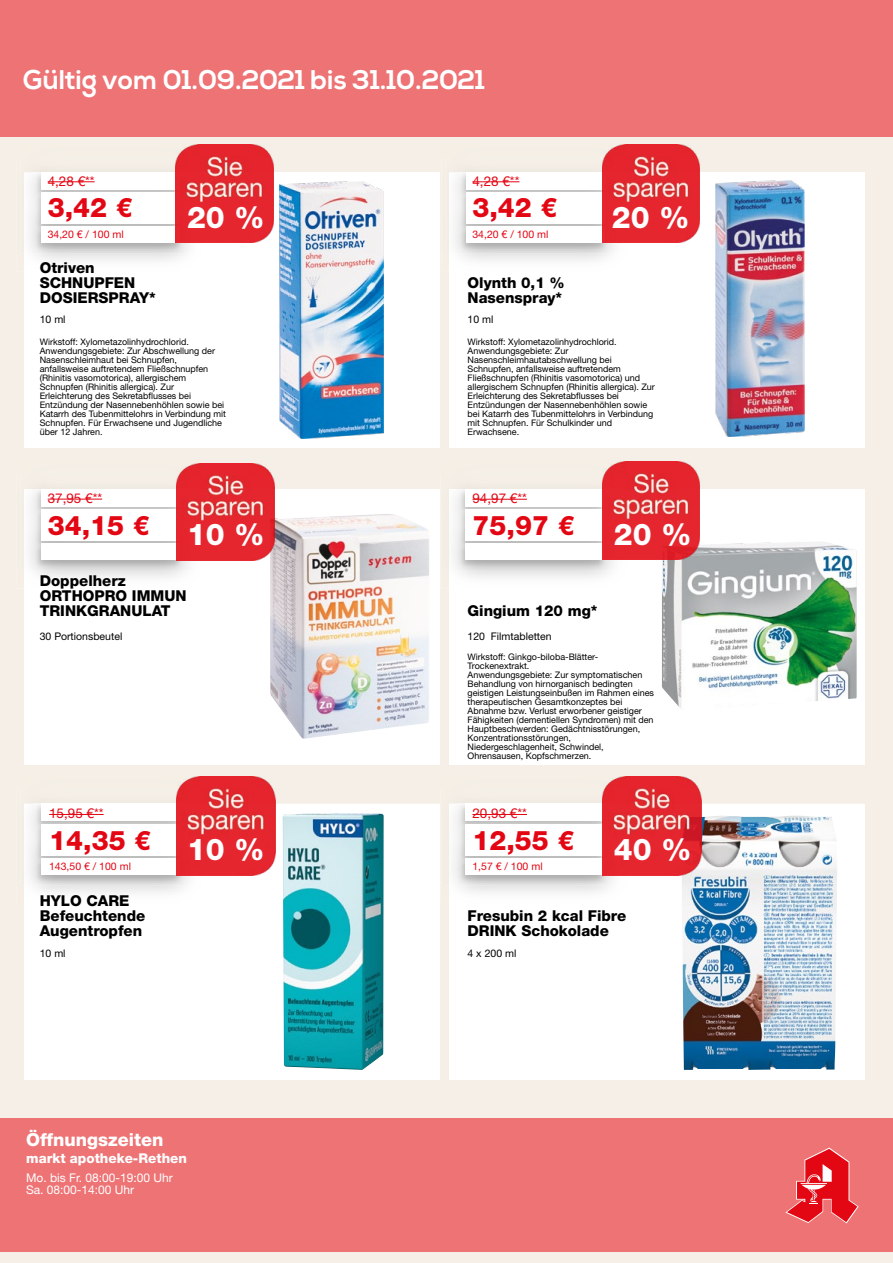
<style>
.page{position:relative;width:893px;height:1263px;background:#fff}
.page>*{position:absolute;margin:0;border:0;box-sizing:border-box;transform-origin:0 0}
.t1{font:800 30px "Helvetica Neue LT Pro";color:#fff}
.t2{font:800 27px "Helvetica Neue LT Pro";color:#e30613}
.t3{font:700 27px "Nexa";color:#fff}
.t4{font:800 18px "Helvetica Neue LT Pro";color:#fff}
.t5{font:800 15px/15px "Helvetica Neue LT Pro";color:#000}
.t6{font:13.5px "Helvetica Neue LT Pro";color:#e30613}
.t7{font:800 13.5px "Helvetica Neue LT Pro";color:#fff}
.t8{font:12px/12px "Helvetica Neue LT Pro";color:#fff}
.t9{font:10.5px "Helvetica Neue LT Pro";color:#000}
.t10{font:10.5px "Helvetica Neue LT Pro";color:#e30613}
.t11{font:9px/9px "Helvetica Neue LT Pro";color:#000}
.s1{font-size:30px;color:#fff}
</style>
<div class="page">
<div style="left:0;top:136px;width:893px;height:1127px;background:#f5efe7"></div>
<div style="left:0;top:0;width:893px;height:136px;background:#ee7375"></div>
<div style="left:0;top:1118px;width:893px;height:133px;background:#ee7375"></div>
<svg style="left:785px;top:1147px;width:74px;height:76px"></svg>
<div style="left:24px;top:172px;width:415px;height:276px;background:#fff"></div>
<div style="left:24px;top:489px;width:415px;height:276px;background:#fff"></div>
<div style="left:24px;top:804px;width:415px;height:275px;background:#fff"></div>
<div style="left:449px;top:172px;width:415px;height:276px;background:#fff"></div>
<div style="left:449px;top:489px;width:415px;height:276px;background:#fff"></div>
<div style="left:449px;top:804px;width:415px;height:275px;background:#fff"></div>
<div style="left:446px;top:144px;width:156px;height:14px;background:#f5efe6"></div>
<div style="left:441px;top:158px;width:161px;height:113px;background:#f4eee6"></div>
<img style="left:449px;top:242px;width:178px;height:29px">
<img style="left:449px;top:172px;width:177px;height:82px">
<img style="left:459px;top:171px;width:148px;height:80px">
<div style="left:466px;top:226px;width:138px;height:17px;background:#fff"></div>
<div style="left:466px;top:172px;width:138px;height:17px;background:#fff"></div>
<div style="left:466px;top:192px;width:138px;height:32px;background:#fff"></div>
<div style="left:21px;top:144px;width:155px;height:14px;background:#f5efe6"></div>
<div style="left:16px;top:158px;width:160px;height:113px;background:#f4eee6"></div>
<img style="left:24px;top:242px;width:178px;height:29px">
<img style="left:24px;top:172px;width:177px;height:82px">
<img style="left:34px;top:171px;width:148px;height:80px">
<div style="left:41px;top:226px;width:138px;height:17px;background:#fff"></div>
<div style="left:41px;top:172px;width:138px;height:17px;background:#fff"></div>
<div style="left:41px;top:192px;width:138px;height:32px;background:#fff"></div>
<div style="left:21px;top:461px;width:180px;height:14px;background:#f5efe6"></div>
<div style="left:16px;top:475px;width:160px;height:113px;background:#f4eee6"></div>
<img style="left:24px;top:571px;width:159px;height:17px">
<img style="left:24px;top:489px;width:165px;height:82px">
<img style="left:34px;top:488px;width:148px;height:80px">
<div style="left:41px;top:543px;width:138px;height:17px;background:#fff"></div>
<div style="left:41px;top:489px;width:138px;height:18px;background:#fff"></div>
<div style="left:41px;top:509px;width:138px;height:32px;background:#fff"></div>
<div style="left:21px;top:776px;width:155px;height:14px;background:#f5efe6"></div>
<div style="left:16px;top:790px;width:160px;height:113px;background:#f4eee6"></div>
<img style="left:24px;top:875px;width:178px;height:28px">
<img style="left:24px;top:804px;width:177px;height:81px">
<img style="left:34px;top:803px;width:148px;height:80px">
<div style="left:41px;top:858px;width:138px;height:17px;background:#fff"></div>
<div style="left:41px;top:804px;width:138px;height:17px;background:#fff"></div>
<div style="left:41px;top:824px;width:138px;height:31px;background:#fff"></div>
<div style="left:445px;top:461px;width:180px;height:14px;background:#f5efe6"></div>
<div style="left:441px;top:475px;width:161px;height:113px;background:#f4eee6"></div>
<img style="left:449px;top:559px;width:178px;height:29px">
<img style="left:449px;top:489px;width:176px;height:82px">
<img style="left:459px;top:488px;width:147px;height:80px">
<div style="left:466px;top:543px;width:138px;height:17px;background:#fff"></div>
<div style="left:466px;top:489px;width:138px;height:18px;background:#fff"></div>
<div style="left:466px;top:509px;width:138px;height:32px;background:#fff"></div>
<div style="left:445px;top:776px;width:157px;height:14px;background:#f5efe6"></div>
<div style="left:441px;top:790px;width:161px;height:113px;background:#f4eee6"></div>
<img style="left:449px;top:875px;width:178px;height:28px">
<img style="left:449px;top:804px;width:176px;height:81px">
<img style="left:459px;top:803px;width:147px;height:80px">
<div style="left:466px;top:858px;width:138px;height:17px;background:#fff"></div>
<div style="left:466px;top:804px;width:138px;height:17px;background:#fff"></div>
<div style="left:466px;top:824px;width:138px;height:31px;background:#fff"></div>
<img style="left:280px;top:181px;width:104px;height:258px">
<img style="left:176px;top:144px;width:98px;height:98px">
<hr style="left:48px;top:181px;width:47px;height:1px;background:#e30613">
<img style="left:716px;top:181px;width:88px;height:255px">
<img style="left:602px;top:144px;width:98px;height:98px">
<hr style="left:472px;top:181px;width:47px;height:1px;background:#e30613">
<img style="left:270px;top:514px;width:159px;height:225px">
<img style="left:176px;top:463px;width:98px;height:98px">
<hr style="left:48px;top:499px;width:54px;height:1px;background:#e30613">
<img style="left:662px;top:542px;width:195px;height:166px">
<img style="left:602px;top:462px;width:98px;height:97px">
<hr style="left:472px;top:499px;width:55px;height:1px;background:#e30613">
<img style="left:283px;top:813px;width:101px;height:257px">
<img style="left:176px;top:776px;width:100px;height:99px">
<hr style="left:49px;top:814px;width:55px;height:1px;background:#e30613">
<img style="left:682px;top:816px;width:155px;height:254px">
<img style="left:602px;top:776px;width:100px;height:99px">
<hr style="left:472px;top:814px;width:55px;height:1px;background:#e30613">
<h2 class="t3" style="left:23px;top:64px;width:463px">Gültig vom 01.09.2021 bis 31.10.2021</h2>
<h3 class="t6" style="left:48px;top:172px;width:49px">4,28 €**</h3>
<h2 class="t2" style="left:48px;top:192px;width:87px">3,42 €</h2>
<p class="t10" style="left:48px;top:227px;width:78px">34,20 € / 100 ml</p>
<h3 class="t5" style="left:40px;top:261px;width:118px">Otriven<br>SCHNUPFEN<br>DOSIERSPRAY*</h3>
<p class="t9" style="left:40px;top:313px;width:27px">10 ml</p>
<h1 class="t1" style="left:187px;top:200px;width:79px">20 %</h1>
<p class="t11" style="left:40px;top:337px;width:188px">Wirkstoff: Xylometazolinhydrochlorid.<br>Anwendungsgebiete: Zur Abschwellung der Nasenschleimhaut bei Schnupfen, anfallsweise auftretendem Fließschnupfen (Rhinitis vasomotorica), allergischem Schnupfen (Rhinitis allergica). Zur Erleichterung des Sekretabflusses bei Entzündung der Nasennebenhöhlen sowie bei Katarrh des Tubenmittelohrs in Verbindung mit Schnupfen. Für Erwachsene und Jugendliche über 12 Jahren.</p>
<h3 class="t6" style="left:48px;top:490px;width:56px">37,95 €**</h3>
<h2 class="t2" style="left:48px;top:509px;width:219px">34,15 € <span class="s1">10 %</span></h2>
<h3 class="t5" style="left:40px;top:573px;width:148px">Doppelherz<br>ORTHOPRO IMMUN<br>TRINKGRANULAT</h3>
<p class="t9" style="left:40px;top:630px;width:84px">30 Portionsbeutel</p>
<h3 class="t6" style="left:49px;top:805px;width:56px">15,95 €**</h3>
<h2 class="t2" style="left:49px;top:824px;width:104px">14,35 €</h2>
<p class="t10" style="left:49px;top:860px;width:83px">143,50 € / 100 ml</p>
<h3 class="t5" style="left:40px;top:893px;width:107px">HYLO CARE<br>Befeuchtende<br>Augentropfen</h3>
<p class="t9" style="left:40px;top:946px;width:27px">10 ml</p>
<h1 class="t1" style="left:187px;top:832px;width:79px">10 %</h1>
<h3 class="t4" style="left:26px;top:1129px;width:139px">Öffnungszeiten</h3>
<h3 class="t7" style="left:26px;top:1150px;width:162px">markt apotheke-Rethen</h3>
<h3 class="t8" style="left:26px;top:1171px;width:148px">Mo. bis Fr. 08:00-19:00 Uhr<br>Sa. 08:00-14:00 Uhr</h3>
<h3 class="t6" style="left:472px;top:172px;width:49px">4,28 €**</h3>
<h2 class="t2" style="left:472px;top:192px;width:87px">3,42 €</h2>
<p class="t10" style="left:472px;top:228px;width:78px">34,20 € / 100 ml</p>
<h3 class="t5" style="left:468px;top:276px;width:99px">Olynth 0,1 %<br>Nasenspray*</h3>
<p class="t9" style="left:468px;top:313px;width:27px">10 ml</p>
<h1 class="t1" style="left:612px;top:200px;width:79px">20 %</h1>
<p class="t11" style="left:468px;top:337px;width:189px">Wirkstoff: Xylometazolinhydrochlorid.<br>Anwendungsgebiete: Zur Nasenschleimhautabschwellung bei Schnupfen, anfallsweise auftretendem Fließschnupfen (Rhinitis vasomotorica) und allergischem Schnupfen (Rhinitis allergica). Zur Erleichterung des Sekretabflusses bei Entzündungen der Nasennebenhöhlen sowie bei Katarrh des Tubenmittelohrs in Verbindung mit Schnupfen. Für Schulkinder und Erwachsene.</p>
<h3 class="t6" style="left:472px;top:490px;width:56px">94,97 €**</h3>
<h2 class="t2" style="left:473px;top:509px;width:104px">75,97 €</h2>
<h1 class="t1" style="left:614px;top:517px;width:79px">20 %</h1>
<h3 class="t5" style="left:468px;top:603px;width:131px">Gingium 120 mg*</h3>
<p class="t9" style="left:468px;top:630px;width:86px">120 Filmtabletten</p>
<p class="t11" style="left:468px;top:652px;width:188px">Wirkstoff: Ginkgo-biloba-Blätter-Trockenextrakt.<br>Anwendungsgebiete: Zur symptomatischen Behandlung von hirnorganisch bedingten geistigen Leistungseinbußen im Rahmen eines therapeutischen Gesamtkonzeptes bei Abnahme bzw. Verlust erworbener geistiger Fähigkeiten (dementiellen Syndromen) mit den Hauptbeschwerden: Gedächtnisstörungen, Konzentrationsstörungen, Niedergeschlagenheit, Schwindel, Ohrensausen, Kopfschmerzen.</p>
<h3 class="t6" style="left:472px;top:805px;width:56px">20,93 €**</h3>
<h2 class="t2" style="left:472px;top:825px;width:104px">12,55 €</h2>
<p class="t10" style="left:472px;top:860px;width:72px">1,57 € / 100 ml</p>
<h1 class="t1" style="left:614px;top:832px;width:79px">40 %</h1>
<h3 class="t5" style="left:468px;top:908px;width:160px">Fresubin 2 kcal Fibre<br>DRINK Schokolade</h3>
<p class="t9" style="left:468px;top:946px;width:50px">4 x 200 ml</p>
</div>
